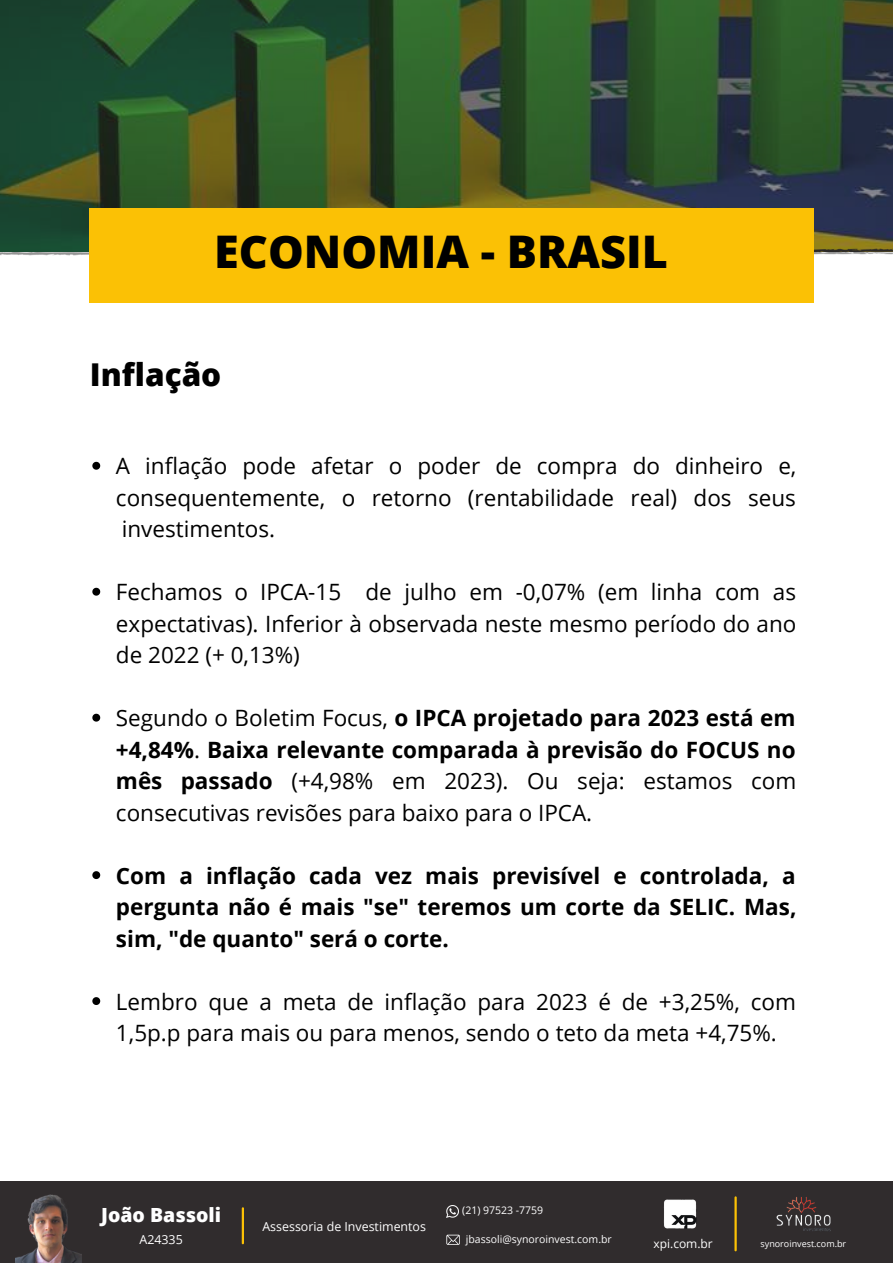
<style>
.page{position:relative;width:893px;height:1264px;background:#fff}
.page>*{position:absolute;margin:0;border:0;box-sizing:border-box;transform-origin:0 0}
.t1{font:800 45px "Open Sans";color:#000}
.t2{font:800 31.5px "Open Sans";color:#000}
.t3{font:22.5px/31.5px "Open Sans";color:#000;text-align:justify}
.t4{font:700 22.5px/31.5px "Open Sans";color:#000;text-align:justify}
.t5{font:800 19.5px "Open Sans";color:#fff}
.t6{font:12.45px "Open Sans";color:#fff}
.t7{font:12px "Open Sans";color:#fff}
.t8{font:10.5px "Open Sans";color:#fff}
.t9{font:9px "Open Sans";color:#fff}
.s1{font-weight:700}
</style>
<div class="page">
<div style="left:0;top:1181px;width:892px;height:81px;background:#302c2d"></div>
<hr style="left:734px;top:1197px;width:2px;height:53px;background:#fbc105">
<img style="left:776px;top:1196px;width:55px;height:35px">
<img style="left:663px;top:1199px;width:34px;height:30px">
<svg style="left:446px;top:1234px;width:14px;height:10px"></svg>
<svg style="left:446px;top:1205px;width:12px;height:12px"></svg>
<img style="left:16px;top:1194px;width:66px;height:68px">
<hr style="left:242px;top:1208px;width:2px;height:35px;background:#fbc105">
<img style="left:0;top:0;width:892px;height:255px">
<div style="left:89px;top:208px;width:724px;height:94px;background:#fbc105"></div>
<svg style="left:92px;top:462px;width:8px;height:7px"></svg>
<svg style="left:92px;top:587px;width:8px;height:8px"></svg>
<svg style="left:92px;top:713px;width:8px;height:8px"></svg>
<svg style="left:92px;top:871px;width:8px;height:8px"></svg>
<svg style="left:92px;top:997px;width:8px;height:8px"></svg>
<p class="t1" style="left:214px;top:220px;width:455px">ECONOMIA - BRASIL</p>
<p class="t2" style="left:90px;top:352px;width:133px">Inflação</p>
<p class="t3" style="left:116px;top:449px;width:682px">A inflação pode afetar o poder de compra do dinheiro e, consequentemente, o retorno (rentabilidade real) dos seus investimentos.</p>
<p class="t3" style="left:116px;top:575px;width:682px">Fechamos o IPCA-15 de julho em -0,07% (em linha com as expectativas). Inferior à observada neste mesmo período do ano de 2022 (+ 0,13%)</p>
<p class="t3" style="left:116px;top:701px;width:682px">Segundo o Boletim Focus, <span class="s1">o IPCA projetado para 2023 está em +4,84%</span>. <span class="s1">Baixa relevante comparada à previsão do FOCUS no mês passado</span> (+4,98% em 2023). Ou seja: estamos com consecutivas revisões para baixo para o IPCA.</p>
<p class="t4" style="left:116px;top:859px;width:682px">Com a inflação cada vez mais previsível e controlada, a pergunta não é mais "se" teremos um corte da SELIC. Mas, sim, "de quanto" será o corte.</p>
<p class="t3" style="left:116px;top:985px;width:681px">Lembro que a meta de inflação para 2023 é de +3,25%, com<br>1,5p.p para mais ou para menos, sendo o teto da meta +4,75%.</p>
<p class="t5" style="left:101px;top:1200px;width:121px">João Bassoli</p>
<p class="t6" style="left:139px;top:1230px;width:45px">A24335</p>
<p class="t6" style="left:262px;top:1217px;width:165px">Assessoria de Investimentos</p>
<p class="t8" style="left:462px;top:1202px;width:82px">(21) 97523 -7759</p>
<p class="t8" style="left:466px;top:1231px;width:147px">jbassoli@synoroinvest.com.br</p>
<p class="t7" style="left:653px;top:1235px;width:61px">xpi.com.br</p>
<p class="t9" style="left:760px;top:1237px;width:87px">synoroinvest.com.br</p>
</div>
